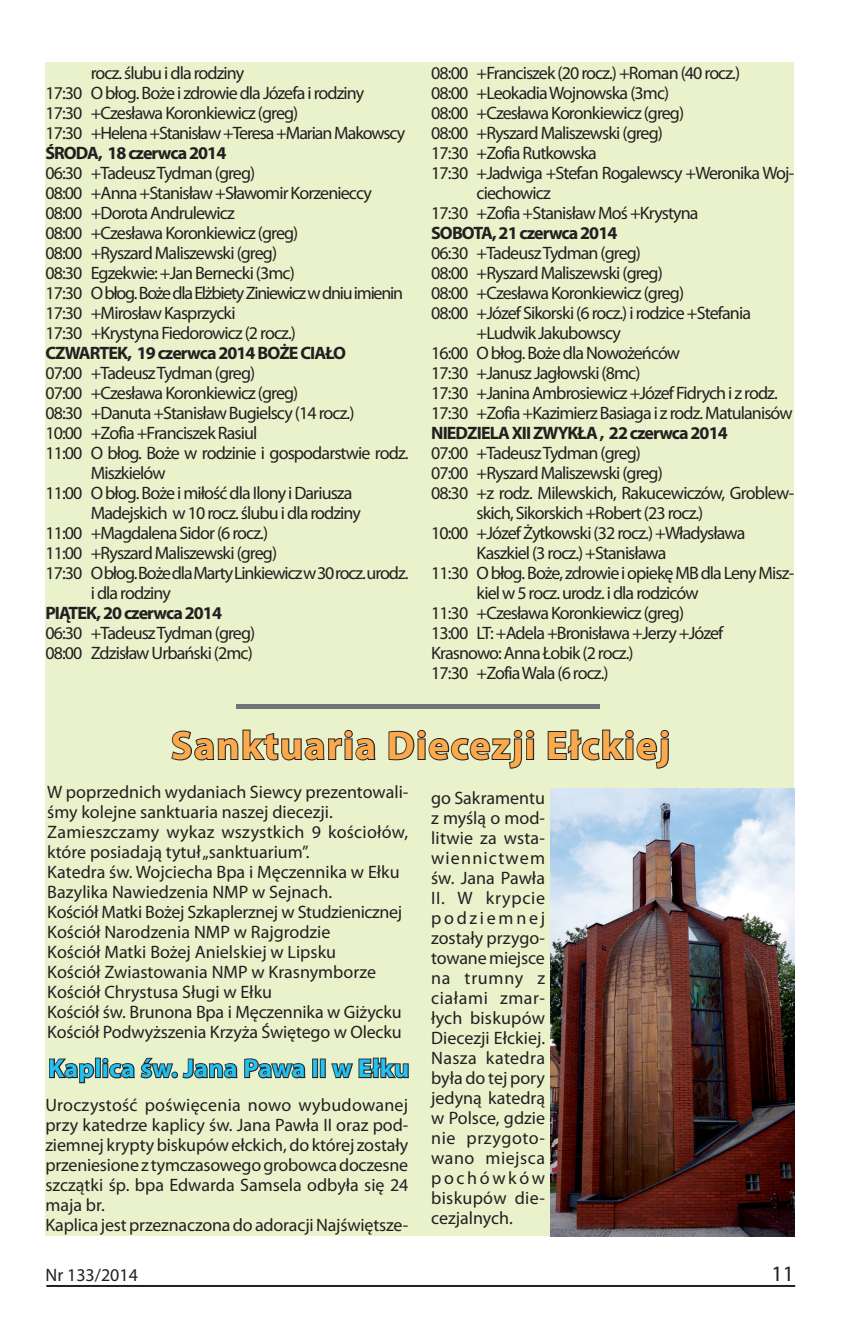
<style>
.page{position:relative;width:868px;height:1338px;background:#fff}
.page>*{position:absolute;margin:0;border:0;box-sizing:border-box;transform-origin:0 0}
.t1{font:700 40px "Myriad Pro";letter-spacing:.03em;color:#faa94d}
.t2{font:700 26px "Myriad Pro";letter-spacing:.01em;color:#23c2f1}
.t3{font:22px "Myriad Pro";color:#231f20}
.t4{font:18px/20px "Myriad Pro";letter-spacing:-.05em;color:#231f20}
.t5{font:18px/20px "Myriad Pro";color:#231f20}
.t6{font:18px/20px "Myriad Pro";letter-spacing:-.005em;color:#231f20}
.t7{font:700 18px "Myriad Pro";letter-spacing:-.05em;color:#231f20}
</style>
<div class="page">
<hr style="left:46px;top:1285px;width:749px;height:2px;background:#231f20">
<div style="left:45px;top:62px;width:749px;height:1174px;background:#eaf2cc"></div>
<div style="left:236px;top:704px;width:363px;height:5px;background:#727477"></div>
<svg style="left:171px;top:729px;width:205px;height:32px"></svg>
<svg style="left:388px;top:729px;width:147px;height:40px"></svg>
<svg style="left:547px;top:729px;width:122px;height:40px"></svg>
<svg style="left:49px;top:1058px;width:46px;height:26px"></svg>
<div style="left:95px;top:1058px;width:6px;height:20px;border:2px solid #231f20"></div>
<svg style="left:102px;top:1057px;width:72px;height:22px"></svg>
<div style="left:171px;top:1072px;width:7px;height:6px;border:2px solid #231f20;border-radius:50%"></div>
<svg style="left:182px;top:1058px;width:124px;height:21px"></svg>
<div style="left:312px;top:1059px;width:6px;height:19px;border:2px solid #231f20"></div>
<div style="left:320px;top:1059px;width:6px;height:19px;border:2px solid #231f20"></div>
<svg style="left:331px;top:1057px;width:78px;height:22px"></svg>
<img style="left:550px;top:788px;width:244px;height:448px">
<p class="t4" style="left:45px;top:62px;width:361px;text-indent:45px">rocz. ślubu i dla rodziny<br>17:30 O błog. Boże i zdrowie dla Józefa i rodziny 17:30 +Czesława Koronkiewicz (greg)<br>17:30 +Helena +Stanisław +Teresa +Marian Makowscy</p>
<p class="t7" style="left:45px;top:141px;width:182px">ŚRODA, 18 czerwca 2014</p>
<p class="t4" style="left:45px;top:162px;width:359px">06:30 +Tadeusz Tydman (greg)<br>08:00 +Anna +Stanisław +Sławomir Korzenieccy 08:00 +Dorota Andrulewicz<br>08:00 +Czesława Koronkiewicz (greg)<br>08:00 +Ryszard Maliszewski (greg)<br>08:30 Egzekwie: +Jan Bernecki (3mc)<br>17:30 O błog. Boże dla Elżbiety Ziniewicz w dniu imienin 17:30 +Mirosław Kasprzycki<br>17:30 +Krystyna Fiedorowicz (2 rocz.)</p>
<p class="t7" style="left:45px;top:341px;width:302px">CZWARTEK, 19 czerwca 2014 BOŻE CIAŁO</p>
<p class="t4" style="left:45px;top:362px;width:211px">07:00 +Tadeusz Tydman (greg)</p>
<p class="t4" style="left:45px;top:382px;width:254px">07:00 +Czesława Koronkiewicz (greg)</p>
<p class="t4" style="left:45px;top:402px;width:310px">08:30 +Danuta +Stanisław Bugielscy (14 rocz.)</p>
<p class="t4" style="left:45px;top:422px;width:213px">10:00 +Zofia +Franciszek Rasiul</p>
<p class="t4" style="left:45px;top:442px;width:364px">11:00 O błog. Boże w rodzinie i gospodarstwie rodz.</p>
<p class="t4" style="left:91px;top:462px;width:76px">Miszkielów</p>
<p class="t4" style="left:45px;top:482px;width:308px">11:00 O błog. Boże i miłość dla Ilony i Dariusza</p>
<p class="t4" style="left:91px;top:502px;width:271px">Madejskich w 10 rocz. ślubu i dla rodziny</p>
<p class="t4" style="left:45px;top:522px;width:224px">11:00 +Magdalena Sidor (6 rocz.)</p>
<p class="t4" style="left:45px;top:542px;width:233px">11:00 +Ryszard Maliszewski (greg)</p>
<p class="t4" style="left:45px;top:562px;width:364px">17:30 O błog. Boże dla Marty Linkiewicz w 30 rocz. urodz.</p>
<p class="t4" style="left:91px;top:582px;width:82px">i dla rodziny</p>
<p class="t7" style="left:45px;top:601px;width:178px">PIĄTEK, 20 czerwca 2014</p>
<p class="t4" style="left:45px;top:622px;width:211px">06:30 +Tadeusz Tydman (greg)<br>08:00 Zdzisław Urbański (2mc)</p>
<p class="t4" style="left:431px;top:62px;width:310px">08:00 +Franciszek (20 rocz.) +Roman (40 rocz.)</p>
<p class="t4" style="left:431px;top:82px;width:239px">08:00 +Leokadia Wojnowska (3mc)</p>
<p class="t4" style="left:431px;top:102px;width:254px">08:00 +Czesława Koronkiewicz (greg)</p>
<p class="t4" style="left:431px;top:122px;width:233px">08:00 +Ryszard Maliszewski (greg)</p>
<p class="t4" style="left:431px;top:142px;width:167px">17:30 +Zofia Rutkowska</p>
<p class="t4" style="left:431px;top:162px;width:364px">17:30 +Jadwiga +Stefan Rogalewscy +Weronika Woj-</p>
<p class="t4" style="left:476px;top:182px;width:76px">ciechowicz</p>
<p class="t4" style="left:431px;top:202px;width:269px">17:30 +Zofia +Stanisław Moś +Krystyna</p>
<p class="t7" style="left:431px;top:221px;width:188px">SOBOTA, 21 czerwca 2014</p>
<p class="t4" style="left:431px;top:242px;width:211px">06:30 +Tadeusz Tydman (greg)</p>
<p class="t4" style="left:431px;top:262px;width:233px">08:00 +Ryszard Maliszewski (greg)</p>
<p class="t4" style="left:431px;top:282px;width:254px">08:00 +Czesława Koronkiewicz (greg)</p>
<p class="t4" style="left:431px;top:302px;width:321px">08:00 +Józef Sikorski (6 rocz.) i rodzice +Stefania</p>
<p class="t4" style="left:476px;top:322px;width:146px">+Ludwik Jakubowscy</p>
<p class="t4" style="left:431px;top:342px;width:250px">16:00 O błog. Boże dla Nowożeńców</p>
<p class="t4" style="left:431px;top:362px;width:211px">17:30 +Janusz Jagłowski (8mc)</p>
<p class="t4" style="left:431px;top:382px;width:348px">17:30 +Janina Ambrosiewicz +Józef Fidrych i z rodz.</p>
<p class="t4" style="left:431px;top:402px;width:363px">17:30 +Zofia +Kazimierz Basiaga i z rodz. Matulanisów</p>
<p class="t7" style="left:431px;top:421px;width:298px">NIEDZIELA XII ZWYKŁA , 22 czerwca 2014</p>
<p class="t4" style="left:431px;top:442px;width:211px">07:00 +Tadeusz Tydman (greg)</p>
<p class="t4" style="left:431px;top:462px;width:233px">07:00 +Ryszard Maliszewski (greg)</p>
<p class="t4" style="left:431px;top:482px;width:364px">08:30 +z rodz. Milewskich, Rakucewiczów, Groblew-</p>
<p class="t4" style="left:476px;top:502px;width:228px">skich, Sikorskich +Robert (23 rocz.)</p>
<p class="t4" style="left:431px;top:522px;width:316px">10:00 +Józef Żytkowski (32 rocz.) +Władysława</p>
<p class="t4" style="left:476px;top:542px;width:191px">Kaszkiel (3 rocz.) +Stanisława</p>
<p class="t4" style="left:431px;top:562px;width:364px">11:30 O błog. Boże, zdrowie i opiekę MB dla Leny Misz-</p>
<p class="t4" style="left:476px;top:582px;width:223px">kiel w 5 rocz. urodz. i dla rodziców</p>
<p class="t4" style="left:431px;top:602px;width:254px">11:30 +Czesława Koronkiewicz (greg)</p>
<p class="t4" style="left:431px;top:622px;width:294px">13:00 LT: +Adela +Bronisława +Jerzy +Józef</p>
<p class="t4" style="left:431px;top:642px;width:204px">Krasnowo: Anna Łobik (2 rocz.)</p>
<p class="t4" style="left:431px;top:662px;width:179px">17:30 +Zofia Wala (6 rocz.)</p>
<h1 class="t1" style="left:171px;top:719px;width:500px">Sanktuaria Diecezji Ełckiej</h1>
<p class="t5" style="left:47px;top:781px;width:362px">W poprzednich wydaniach Siewcy prezentowali&shy;śmy kolejne sanktuaria naszej diecezji.<br>Zamieszczamy wykaz wszystkich 9 kościołów, które posiadają tytuł „sanktuarium”.<br>Katedra św. Wojciecha Bpa i Męczennika w Ełku Bazylika Nawiedzenia NMP w Sejnach.<br>Kościół Matki Bożej Szkaplerznej w Studzienicznej Kościół Narodzenia NMP w Rajgrodzie<br>Kościół Matki Bożej Anielskiej w Lipsku<br>Kościół Zwiastowania NMP w Krasnymborze Kościół Chrystusa Sługi w Ełku<br>Kościół św. Brunona Bpa i Męczennika w Giżycku Kościół Podwyższenia Krzyża Świętego w Olecku</p>
<h2 class="t2" style="left:48px;top:1051px;width:362px">Kaplica św. Jana Pawa II w Ełku</h2>
<p class="t6" style="left:45px;top:1094px;width:364px">Uroczystość poświęcenia nowo wybudowanej przy katedrze kaplicy św. Jana Pawła II oraz pod&shy;ziemnej krypty biskupów ełckich, do której zostały przeniesione z tymczasowego grobowca doczesne szczątki śp. bpa Edwarda Samsela odbyła się 24 maja br.<br>Kaplica jest przeznaczona do adoracji Najświętsze-</p>
<p class="t4" style="left:431px;top:788px;width:115px;text-align:justify">go Sakramentu z myślą o mod&shy;litwie za wsta&shy;wiennictwem św. Jana Pawła II. W krypcie podziemnej zostały przygo&shy;towane miejsce na trumny z ciałami zmar&shy;łych biskupów Diecezji Ełckiej.<br>Nasza katedra była do tej pory jedyną katedrą w Polsce, gdzie nie przygoto&shy;wano miejsca pochówków biskupów die&shy;cezjalnych.</p>
<p class="t4" style="left:45px;top:1265px;width:94px">Nr 133/2014</p>
<p class="t3" style="left:771px;top:1260px;width:24px">11</p>
</div>
